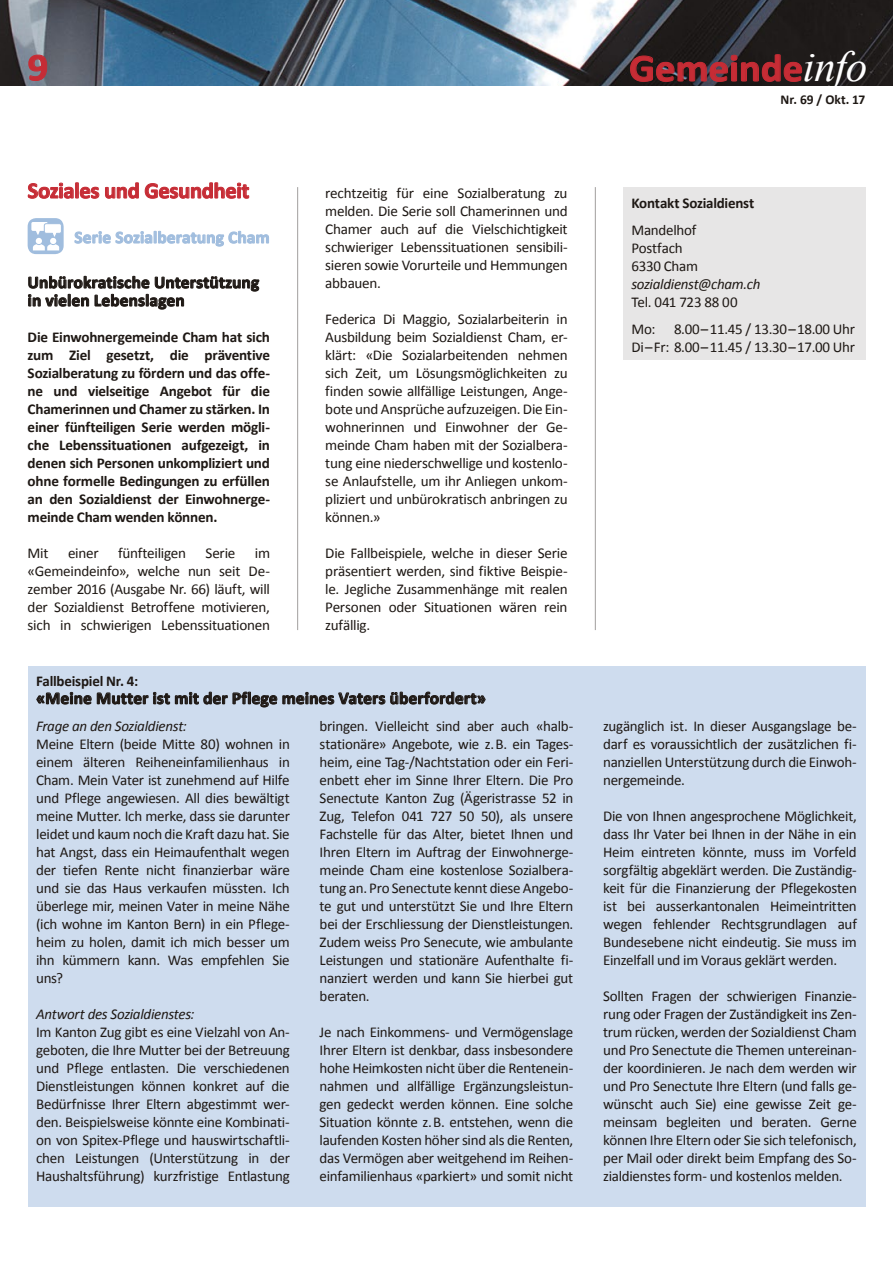
<style>
.page{position:relative;width:893px;height:1263px;background:#fff}
.page>*{position:absolute;margin:0;border:0;box-sizing:border-box;transform-origin:0 0}
.t1{font:700 38.85px "Calibri";color:#c62c35;scale:1.05 1}
.t2{font:700 22.5px "Calibri";letter-spacing:-.015em;color:#c62c35}
.t3{font:700 17.25px/18px "Calibri";letter-spacing:.01em;color:#1e1814}
.t4{font:700 17.25px "Calibri";letter-spacing:.01em;color:#a0bdde}
.t5{font:15px/18px "Calibri";letter-spacing:-.02em;color:#1e1814;text-align:justify}
.t6{font:700 15px/18px "Calibri";letter-spacing:-.015em;color:#1e1814;text-align:justify}
.t7{font:italic 15px "Calibri";letter-spacing:-.02em;color:#1e1814}
.t8{font:700 13.5px "Calibri";letter-spacing:-.005em;color:#1e1814}
.s1{font-family:"Times New Roman";font-weight:400;font-style:italic;font-size:43.2px;color:#fff}
</style>
<div class="page">
<img style="left:0;top:0;width:893px;height:85px">
<svg style="left:28px;top:54px;width:19px;height:27px"></svg>
<svg style="left:630px;top:54px;width:172px;height:28px"></svg>
<hr style="left:297px;top:187px;width:1px;height:443px;background:#a19f9e">
<hr style="left:595px;top:187px;width:1px;height:443px;background:#a19f9e">
<svg style="left:28px;top:182px;width:71px;height:17px"></svg>
<svg style="left:105px;top:182px;width:34px;height:17px"></svg>
<svg style="left:145px;top:182px;width:104px;height:17px"></svg>
<div style="left:28px;top:218px;width:36px;height:36px;background:#a0bdde;border-radius:9px"></div>
<svg style="left:31px;top:222px;width:30px;height:28px"></svg>
<svg style="left:75px;top:231px;width:194px;height:15px"></svg>
<svg style="left:28px;top:276px;width:231px;height:33px"></svg>
<div style="left:28px;top:666px;width:837px;height:540px;background:#cedcee"></div>
<svg style="left:37px;top:692px;width:240px;height:15px"></svg>
<svg style="left:283px;top:691px;width:202px;height:13px"></svg>
<div style="left:623px;top:188px;width:242px;height:172px;background:#e7e6e6"></div>
<h1 class="t1" style="left:28px;top:43px;width:21px">9</h1>
<h1 class="t1" style="left:629px;top:44px;width:228px">Gemeinde<span class="s1">info</span></h1>
<p class="t8" style="left:781px;top:91px;width:86px">Nr. 69 / Okt. 17</p>
<h2 class="t2" style="left:28px;top:177px;width:223px">Soziales und Gesundheit</h2>
<p class="t4" style="left:74px;top:227px;width:197px">Serie Sozialberatung Cham</p>
<p class="t3" style="left:28px;top:273px;width:233px">Unbürokratische Unterstützung in vielen Lebenslagen</p>
<p class="t6" style="left:28px;top:328px;width:244px">Die Einwohnergemeinde Cham hat sich zum Ziel gesetzt, die präventive Sozialberatung zu fördern und das offe&shy;ne und vielseitige Angebot für die Chamerinnen und Chamer zu stärken. In einer fünfteiligen Serie werden mögli&shy;che Lebenssituationen aufgezeigt, in denen sich Personen unkompliziert und ohne formelle Bedingungen zu erfüllen an den Sozialdienst der Einwohnerge&shy;meinde Cham wenden können.</p>
<p class="t5" style="left:28px;top:544px;width:22px">Mit</p>
<p class="t5" style="left:68px;top:544px;width:32px">einer</p>
<p class="t5" style="left:118px;top:544px;width:70px">fünfteiligen</p>
<p class="t5" style="left:206px;top:544px;width:31px">Serie</p>
<p class="t5" style="left:28px;top:544px;width:244px;text-indent:227px">im «Gemeindeinfo», welche nun seit De&shy;zember 2016 (Ausgabe Nr. 66) läuft, will der Sozialdienst Betroffene motivieren, sich in schwierigen Lebenssituationen</p>
<p class="t5" style="left:325px;top:184px;width:244px">rechtzeitig für eine Sozialberatung zu melden. Die Serie soll Chamerinnen und Chamer auch auf die Vielschichtigkeit schwieriger Lebenssituationen sensibili&shy;sieren sowie Vorurteile und Hemmungen abbauen.</p>
<p class="t5" style="left:325px;top:310px;width:244px">Federica Di Maggio, Sozialarbeiterin in Ausbildung beim Sozialdienst Cham, er&shy;klärt: «Die Sozialarbeitenden nehmen sich Zeit, um Lösungsmöglichkeiten zu finden sowie allfällige Leistungen, Ange&shy;bote und Ansprüche aufzuzeigen. Die Ein&shy;wohnerinnen und Einwohner der Ge&shy;meinde Cham haben mit der Sozialbera&shy;tung eine niederschwellige und kostenlo&shy;se Anlaufstelle, um ihr Anliegen unkom&shy;pliziert und unbürokratisch anbringen zu können.»</p>
<p class="t5" style="left:325px;top:544px;width:244px">Die Fallbeispiele, welche in dieser Serie präsentiert werden, sind fiktive Beispie&shy;le. Jegliche Zusammenhänge mit realen Personen oder Situationen wären rein zufällig.</p>
<p class="t6" style="left:36px;top:672px;width:104px">Fallbeispiel Nr. 4:</p>
<p class="t3" style="left:36px;top:689px;width:451px">«Meine Mutter ist mit der Pflege meines Vaters überfordert»</p>
<p class="t7" style="left:36px;top:716px;width:152px">Frage an den Sozialdienst:</p>
<p class="t5" style="left:36px;top:735px;width:255px">Meine Eltern (beide Mitte 80) wohnen in einem älteren Reiheneinfamilienhaus in Cham. Mein Vater ist zunehmend auf Hilfe und Pflege angewiesen. All dies bewältigt meine Mutter. Ich merke, dass sie darunter leidet und kaum noch die Kraft dazu hat. Sie hat Angst, dass ein Heimaufenthalt wegen der tiefen Rente nicht finanzierbar wäre und sie das Haus verkaufen müssten. Ich überlege mir, meinen Vater in meine Nähe (ich wohne im Kanton Bern) in ein Pflege&shy;heim zu holen, damit ich mich besser um ihn kümmern kann. Was empfehlen Sie uns?</p>
<p class="t7" style="left:36px;top:1004px;width:160px">Antwort des Sozialdienstes:</p>
<p class="t5" style="left:36px;top:1023px;width:255px">Im Kanton Zug gibt es eine Vielzahl von An&shy;geboten, die Ihre Mutter bei der Betreuung und Pflege entlasten. Die verschiedenen Dienstleistungen können konkret auf die Bedürfnisse Ihrer Eltern abgestimmt wer&shy;den. Beispielsweise könnte eine Kombinati&shy;on von Spitex-Pflege und hauswirtschaftli&shy;chen Leistungen (Unterstützung in der Haushaltsführung) kurzfristige Entlastung</p>
<p class="t5" style="left:320px;top:717px;width:255px">bringen. Vielleicht sind aber auch «halb&shy;stationäre» Angebote, wie z. B. ein Tages&shy;heim, eine Tag-/Nachtstation oder ein Feri&shy;enbett eher im Sinne Ihrer Eltern. Die Pro Senectute Kanton Zug (Ägeristrasse 52 in Zug, Telefon 041 727 50 50), als unsere Fachstelle für das Alter, bietet Ihnen und Ihren Eltern im Auftrag der Einwohnerge&shy;meinde Cham eine kostenlose Sozialbera&shy;tung an. Pro Senectute kennt diese Angebo&shy;te gut und unterstützt Sie und Ihre Eltern bei der Erschliessung der Dienstleistungen.<br>Zudem weiss Pro Senecute, wie ambulante Leistungen und stationäre Aufenthalte fi&shy;nanziert werden und kann Sie hierbei gut beraten.</p>
<p class="t5" style="left:320px;top:1023px;width:255px">Je nach Einkommens- und Vermögenslage Ihrer Eltern ist denkbar, dass insbesondere hohe Heimkosten nicht über die Rentenein&shy;nahmen und allfällige Ergänzungsleistun&shy;gen gedeckt werden können. Eine solche Situation könnte z. B. entstehen, wenn die laufenden Kosten höher sind als die Renten, das Vermögen aber weitgehend im Reihen&shy;einfamilienhaus «parkiert» und somit nicht</p>
<p class="t6" style="left:631px;top:193px;width:124px">Kontakt Sozialdienst</p>
<p class="t5" style="left:631px;top:220px;width:68px;text-align:left">Mandelhof<br>Postfach<br>6330 Cham</p>
<p class="t7" style="left:631px;top:274px;width:131px">sozialdienst@cham.ch</p>
<p class="t5" style="left:631px;top:288px;width:225px;line-height:27px">Tel. 041 723 88 00<br>Mo: 8.00 – 11.45 / 13.30 – 18.00 Uhr</p>
<p class="t5" style="left:631px;top:337px;width:225px">Di – Fr: 8.00 – 11.45 / 13.30 – 17.00 Uhr</p>
<p class="t5" style="left:603px;top:717px;width:255px">zugänglich ist. In dieser Ausgangslage be&shy;darf es voraussichtlich der zusätzlichen fi&shy;nanziellen Unterstützung durch die Einwoh&shy;nergemeinde.</p>
<p class="t5" style="left:603px;top:807px;width:255px">Die von Ihnen angesprochene Möglichkeit, dass Ihr Vater bei Ihnen in der Nähe in ein Heim eintreten könnte, muss im Vorfeld sorgfältig abgeklärt werden. Die Zuständig&shy;keit für die Finanzierung der Pflegekosten ist bei ausserkantonalen Heimeintritten wegen fehlender Rechtsgrundlagen auf Bundesebene nicht eindeutig. Sie muss im Einzelfall und im Voraus geklärt werden.</p>
<p class="t5" style="left:603px;top:987px;width:255px">Sollten Fragen der schwierigen Finanzie&shy;rung oder Fragen der Zuständigkeit ins Zen&shy;trum rücken, werden der Sozialdienst Cham und Pro Senectute die Themen untereinan&shy;der koordinieren. Je nach dem werden wir und Pro Senectute Ihre Eltern (und falls ge&shy;wünscht auch Sie) eine gewisse Zeit ge&shy;meinsam begleiten und beraten. Gerne können Ihre Eltern oder Sie sich telefonisch, per Mail oder direkt beim Empfang des So&shy;zialdienstes form- und kostenlos melden.</p>
</div>
